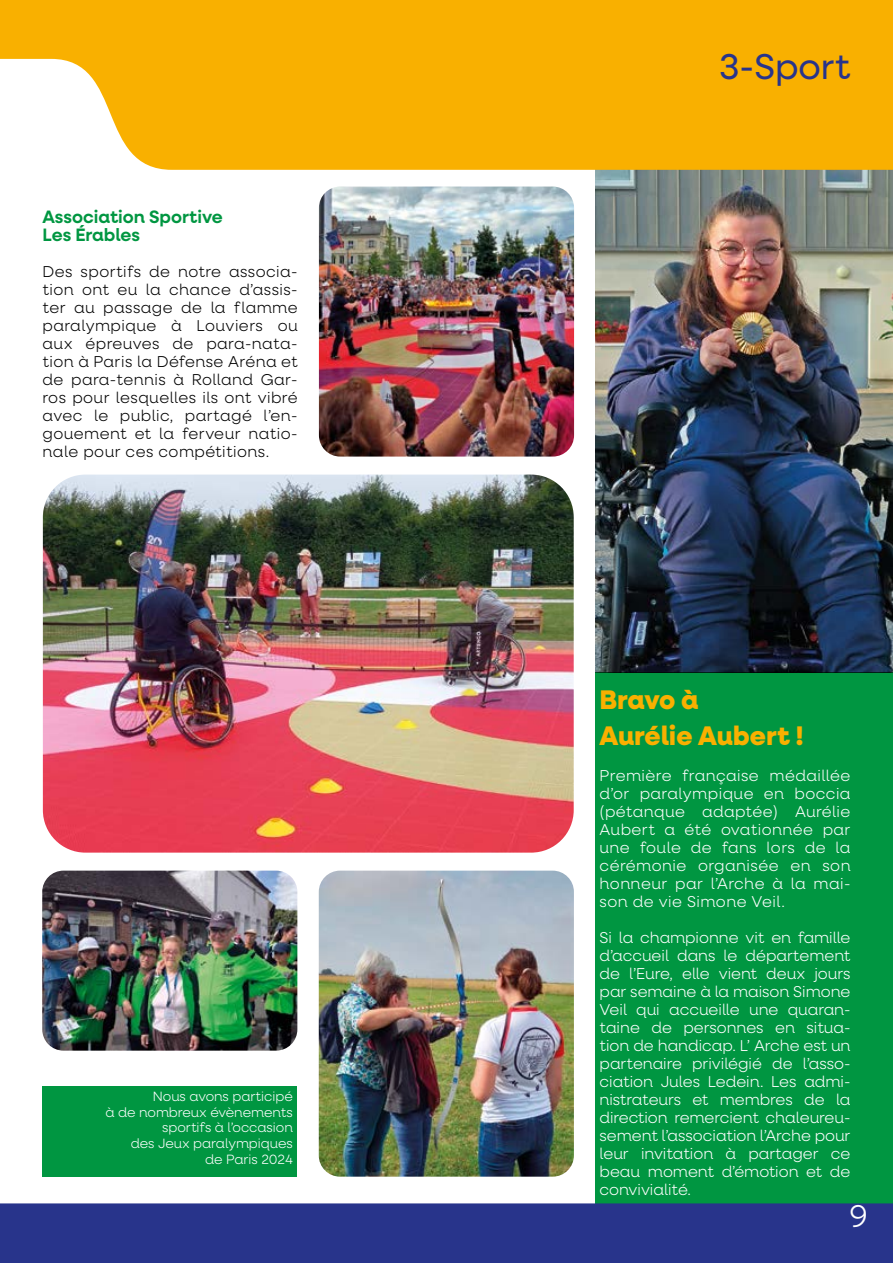
<style>
.page{position:relative;width:893px;height:1263px;background:#fff}
.page>*{position:absolute;margin:0;border:0;box-sizing:border-box;transform-origin:0 0}
.t1{font:36px "Neulis Neue";color:#28348b}
.t2{font:300 31.5px "Neulis Neue";color:#fff}
.t3{font:800 27px/36px "Neulis Neue";color:#f9b000}
.t4{font:600 18px/18px "Neulis Neue";color:#009641}
.t5{font:300 15.75px/18px "Neulis Neue";letter-spacing:.005em;color:#fff;text-align:justify}
.t6{font:300 15.75px/18px "Neulis Neue";letter-spacing:.03em;color:#000;text-align:justify}
.t7{font:300 13.5px/15.6px "Neulis Neue";color:#fff;text-align:right}
</style>
<div class="page">
<img style="left:595px;top:170px;width:298px;height:503px">
<div style="left:595px;top:673px;width:298px;height:540px;background:#009641"></div>
<svg style="left:0;top:0;width:893px;height:170px;background:#f9b614"></svg>
<div style="left:0;top:1203px;width:893px;height:60px;background:#28348b"></div>
<img style="left:319px;top:187px;width:255px;height:270px">
<img style="left:43px;top:475px;width:531px;height:378px">
<img style="left:42px;top:871px;width:255px;height:180px">
<div style="left:42px;top:1087px;width:255px;height:90px;background:#009641"></div>
<img style="left:319px;top:871px;width:255px;height:306px">
<p class="t4" style="left:43px;top:207px;width:182px">Association Sportive<br>Les Érables</p>
<p class="t6" style="left:43px;top:261px;width:257px">Des sportifs de notre associa&shy;tion ont eu la chance d’assis&shy;ter au passage de la flamme paralympique à Louviers ou aux épreuves de para-nata&shy;tion à Paris la Défense Aréna et de para-tennis à Rolland Gar&shy;ros pour lesquelles ils ont vibré avec le public, partagé l’en&shy;gouement et la ferveur natio&shy;nale pour ces compétitions.</p>
<p class="t7" style="left:105px;top:1088px;width:189px">Nous avons participé<br>à de nombreux évènements sportifs à l’occasion<br>des Jeux paralympiques<br>de Paris 2024</p>
<h1 class="t1" style="left:719px;top:41px;width:133px">3-Sport</h1>
<h3 class="t3" style="left:600px;top:680px;width:205px">Bravo à<br>Aurélie Aubert !</h3>
<p class="t5" style="left:600px;top:765px;width:252px">Première française médaillée d’or paralympique en boccia (pétanque adaptée) Aurélie Aubert a été ovationnée par une foule de fans lors de la cérémonie organisée en son honneur par l’Arche à la mai&shy;son de vie Simone Veil.</p>
<p class="t5" style="left:600px;top:927px;width:252px">Si la championne vit en famille d’accueil dans le département de l’Eure, elle vient deux jours par semaine à la maison Simone Veil qui accueille une quaran&shy;taine de personnes en situa&shy;tion de handicap. L’ Arche est un partenaire privilégié de l’asso&shy;ciation Jules Ledein. Les admi&shy;nistrateurs et membres de la direction remercient chaleureu&shy;sement l’association l’Arche pour leur invitation à partager ce beau moment d’émotion et de convivialité.</p>
<h2 class="t2" style="left:850px;top:1195px;width:19px">9</h2>
</div>
